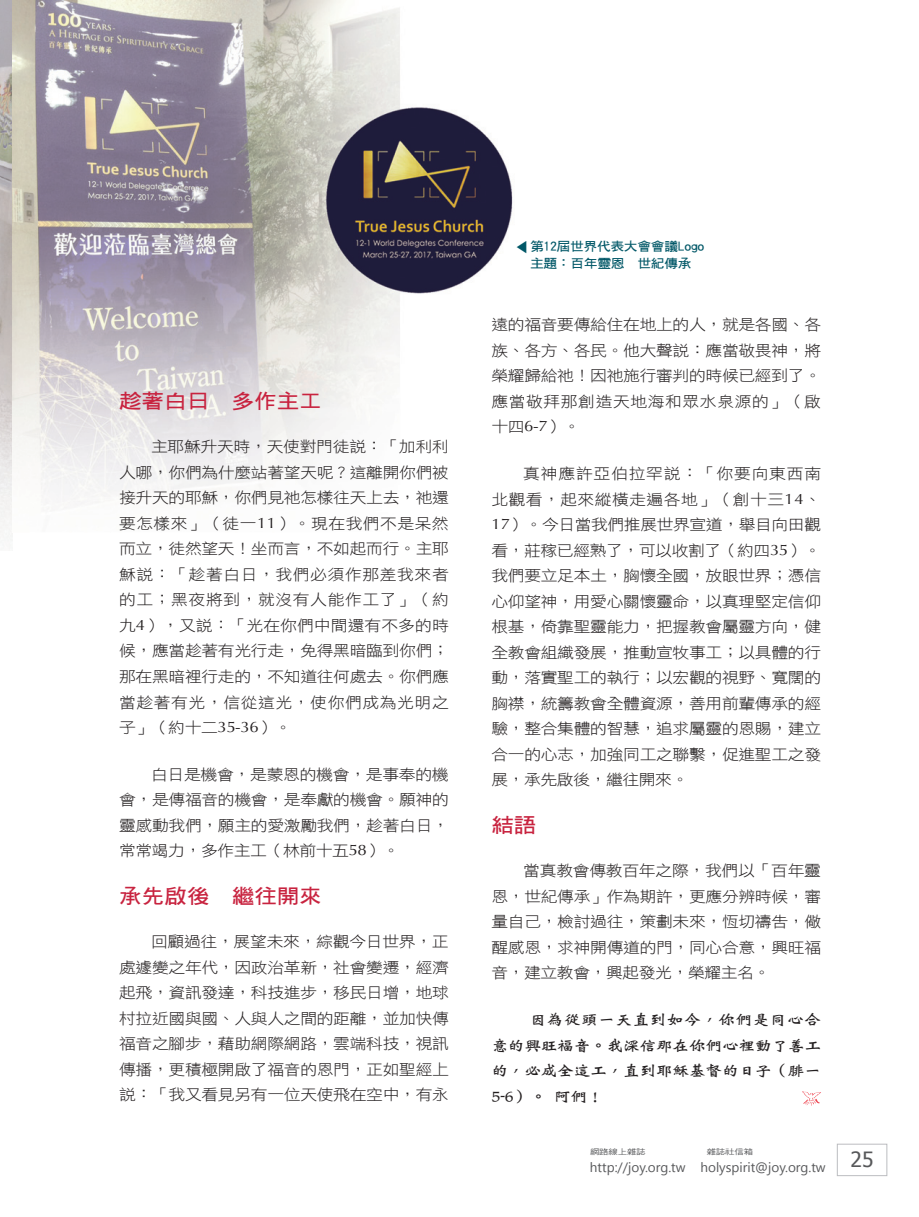
<style>
.page{position:relative;width:919px;height:1217px;background:#fff}
.page>*{position:absolute;margin:0;border:0;box-sizing:border-box;transform-origin:0 0}
.大標{font:20.25px "DF Hei W7 WIN BF";color:#c8233f;scale:1.11 1}
.t1{font:15.15px/25.5px "DF Hei W3 WIN BF";letter-spacing:-.02em;color:#231f20;text-align:justify;scale:1.11 1}
.Normal經文{font:15.15px/25.5px "DF Wei Bei W7 WINP BF";letter-spacing:-.02em;color:#231f20;text-align:justify;scale:1.11 1}
.t2{font:13.5px "Segoe UI";color:#57585a}
.圖說{font:12.45px "DF Hei W7 WIN BF";letter-spacing:-.025em;color:#015767;scale:1.11 1}
.t3{font:7.5px "DF Hei W5 WIN BF";letter-spacing:-.015em;color:#57585a;scale:1.25 1}
.s1{font-family:"Optima"}
</style>
<div class="page">
<div style="left:837px;top:1143px;width:50px;height:32px;border:1px solid #bcbdc0"></div>
<img style="left:0;top:0;width:13px;height:537px">
<img style="left:13px;top:0;width:500px;height:504px">
<svg style="left:802px;top:1091px;width:19px;height:14px"></svg>
<p class="大標" style="left:119px;top:391px;width:184px">趁著白日　多作主工</p>
<p class="t1" style="left:119px;top:434px;width:298px;text-indent:32px">主耶穌升天時，天使對門徒說：「加利利人哪，你們為什麼站著望天呢？這離開你們被接升天的耶穌，你們見祂怎樣往天上去，祂還要怎樣來」（徒一<span class="s1">11</span>）。現在我們不是呆然而立，徒然望天！坐而言，不如起而行。主耶穌說：「趁著白日，我們必須作那差我來者的工；黑夜將到，就沒有人能作工了」（約九<span class="s1">4</span>），又說：「光在你們中間還有不多的時候，應當趁著有光行走，免得黑暗臨到你們；那在黑暗裡行走的，不知道往何處去。你們應當趁著有光，信從這光，使你們成為光明之子」（約十二<span class="s1">35-36</span>）。</p>
<p class="t1" style="left:119px;top:761px;width:298px;text-indent:32px">白日是機會，是蒙恩的機會，是事奉的機會，是傳福音的機會，是奉獻的機會。願神的靈感動我們，願主的愛激勵我們，趁著白日，常常竭力，多作主工（林前十五<span class="s1">58</span>）。</p>
<p class="大標" style="left:119px;top:885px;width:184px">承先啟後　繼往開來</p>
<p class="t1" style="left:119px;top:928px;width:298px;text-indent:32px">回顧過往，展望未來，綜觀今日世界，正處遽變之年代，因政治革新，社會變遷，經濟起飛，資訊發達，科技進步，移民日增，地球村拉近國與國、人與人之間的距離，並加快傳福音之腳步，藉助網際網路，雲端科技，視訊傳播，更積極開啟了福音的恩門，正如聖經上說：「我又看見另有一位天使飛在空中，有永</p>
<p class="圖說" style="left:515px;top:253px;width:14px;rotate:-90deg">▲</p>
<p class="圖說" style="left:530px;top:240px;width:158px">第12屆世界代表大會會議Logo</p>
<p class="圖說" style="left:530px;top:257px;width:147px">主題：百年靈恩 世紀傳承</p>
<p class="t1" style="left:491px;top:312px;width:298px">遠的福音要傳給住在地上的人，就是各國、各族、各方、各民。他大聲說：應當敬畏神，將榮耀歸給祂！因祂施行審判的時候已經到了。應當敬拜那創造天地海和眾水泉源的」（啟十四<span class="s1">6-7</span>）。</p>
<p class="t1" style="left:491px;top:460px;width:298px;text-indent:32px">真神應許亞伯拉罕說：「你要向東西南北觀看，起來縱橫走遍各地」（創十三<span class="s1">14</span>、<span class="s1">17</span>）。今日當我們推展世界宣道，舉目向田觀看，莊稼已經熟了，可以收割了（約四<span class="s1">35</span>）。我們要立足本土，胸懷全國，放眼世界；憑信心仰望神，用愛心關懷靈命，以真理堅定信仰根基，倚靠聖靈能力，把握教會屬靈方向，健全教會組織發展，推動宣牧事工；以具體的行動，落實聖工的執行；以宏觀的視野、寬闊的胸襟，統籌教會全體資源，善用前輩傳承的經驗，整合集體的智慧，追求屬靈的恩賜，建立合一的心志，加強同工之聯繫，促進聖工之發展，承先啟後，繼往開來。</p>
<p class="大標" style="left:491px;top:814px;width:42px">結語</p>
<p class="t1" style="left:491px;top:857px;width:298px;text-indent:32px">當真教會傳教百年之際，我們以「百年靈恩，世紀傳承」作為期許，更應分辨時候，審量自己，檢討過往，策劃未來，恆切禱告，儆醒感恩，求神開傳道的門，同心合意，興旺福音，建立教會，興起發光，榮耀主名。</p>
<p class="Normal經文" style="left:491px;top:1006px;width:298px;text-indent:38px">因為從頭一天直到如今，你們是同心合意的興旺福音。我深信那在你們心裡動了善工的，必成全這工，直到耶穌基督的日子（腓一</p>
<p class="t3" style="left:590px;top:1147px;width:46px">網路線上雜誌</p>
<p class="t3" style="left:706px;top:1147px;width:39px">雜誌社信箱</p>
<p class="t2" style="left:590px;top:1157px;width:285px">http://joy.org.tw holyspirit@joy.org.tw <sup>25</sup></p>
</div>
